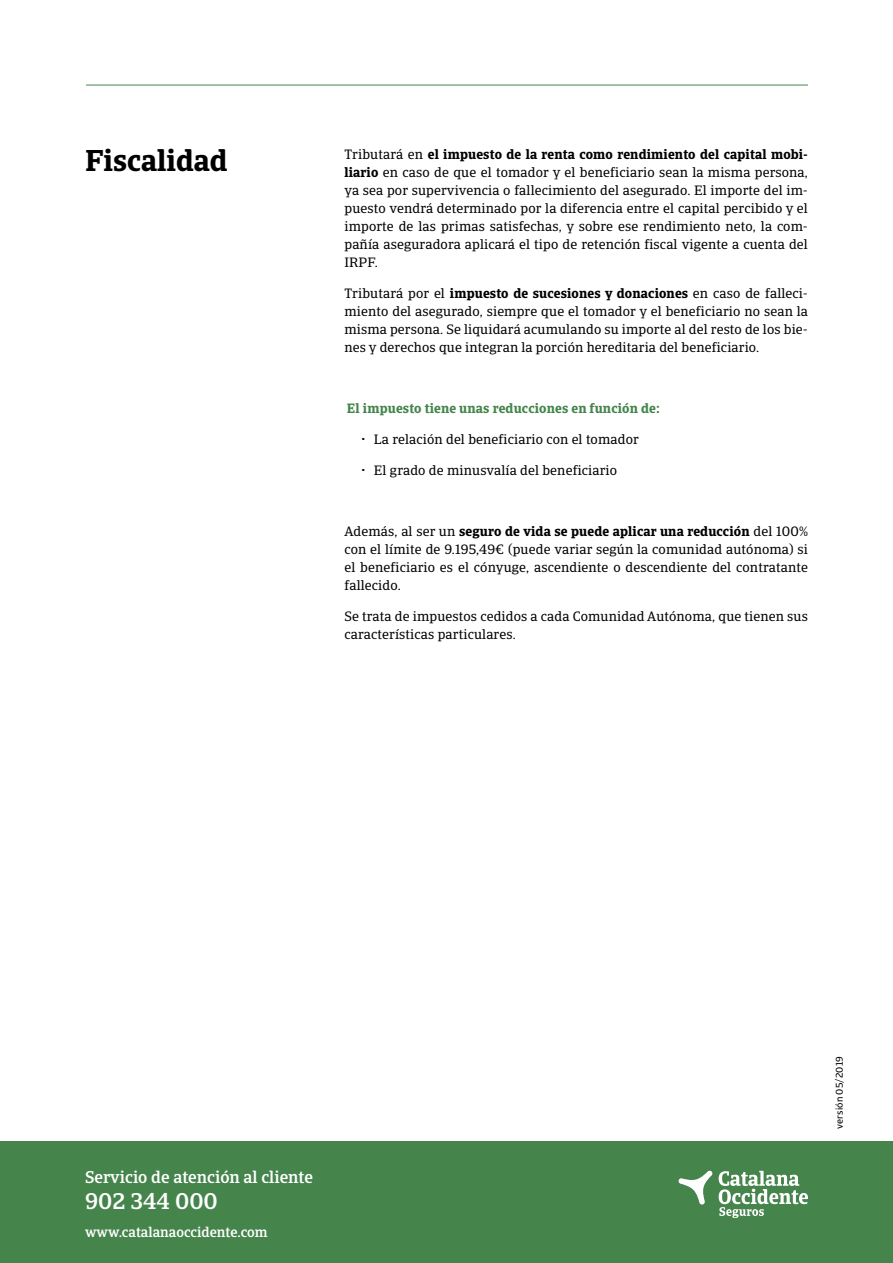
<style>
.page{position:relative;width:893px;height:1263px;background:#fff}
.page>*{position:absolute;margin:0;border:0;box-sizing:border-box;transform-origin:0 0}
.t1{font:700 30px "Catalana";color:#000}
.t2{font:500 22.65px "Catalana";color:#fff}
.t3{font:500 16.95px "Catalana";color:#fff}
.t4{font:500 14.1px "Catalana";color:#fff}
.t5{font:13.5px/18px "Catalana";letter-spacing:.01em;color:#000;text-align:justify}
.t6{font:700 13.5px "Catalana";letter-spacing:.01em;color:#45854c}
.t7{font:9.75px "Catalana Sans";letter-spacing:.01em;color:#000}
.s1{font-weight:700}
</style>
<div class="page">
<div style="left:0;top:1142px;width:893px;height:121px;background:#45854c"></div>
<hr style="left:86px;top:85px;width:722px;height:1px;background:#45854c">
<svg style="left:678px;top:1170px;width:35px;height:35px"></svg>
<svg style="left:719px;top:1171px;width:89px;height:47px"></svg>
<h1 class="t1" style="left:85px;top:142px;width:144px">Fiscalidad</h1>
<p class="t5" style="left:344px;top:145px;width:465px">Tributará en <span class="s1">el impuesto de la renta como rendimiento del capital mobi&shy;liario</span> en caso de que el tomador y el beneficiario sean la misma persona, ya sea por supervivencia o fallecimiento del asegurado. El importe del im&shy;puesto vendrá determinado por la diferencia entre el capital percibido y el importe de las primas satisfechas, y sobre ese rendimiento neto, la com&shy;pañía aseguradora aplicará el tipo de retención fiscal vigente a cuenta del IRPF.</p>
<p class="t5" style="left:344px;top:284px;width:465px">Tributará por el <span class="s1">impuesto de sucesiones y donaciones</span> en caso de falleci&shy;miento del asegurado, siempre que el tomador y el beneficiario no sean la misma persona. Se liquidará acumulando su importe al del resto de los bie&shy;nes y derechos que integran la porción hereditaria del beneficiario.</p>
<p class="t6" style="left:347px;top:400px;width:314px">El impuesto tiene unas reducciones en función de:</p>
<p class="t5" style="left:361px;top:430px;width:279px">• La relación del beneficiario con el tomador</p>
<p class="t5" style="left:361px;top:461px;width:257px">• El grado de minusvalía del beneficiario</p>
<p class="t5" style="left:344px;top:523px;width:465px">Además, al ser un <span class="s1">seguro de vida se puede aplicar una reducción</span> del 100% con el límite de 9.195,49€ (puede variar según la comunidad autónoma) si el beneficiario es el cónyuge, ascendiente o descendiente del contratante fallecido.</p>
<p class="t5" style="left:344px;top:607px;width:465px">Se trata de impuestos cedidos a cada Comunidad Autónoma, que tienen sus características particulares.</p>
<p class="t3" style="left:85px;top:1167px;width:229px">Servicio de atención al cliente</p>
<h2 class="t2" style="left:85px;top:1187px;width:134px">902 344 000</h2>
<p class="t4" style="left:85px;top:1224px;width:184px">www.catalanaoccidente.com</p>
<p class="t7" style="left:834px;top:1128px;width:74px;rotate:-90deg">versión 05/2019</p>
</div>
